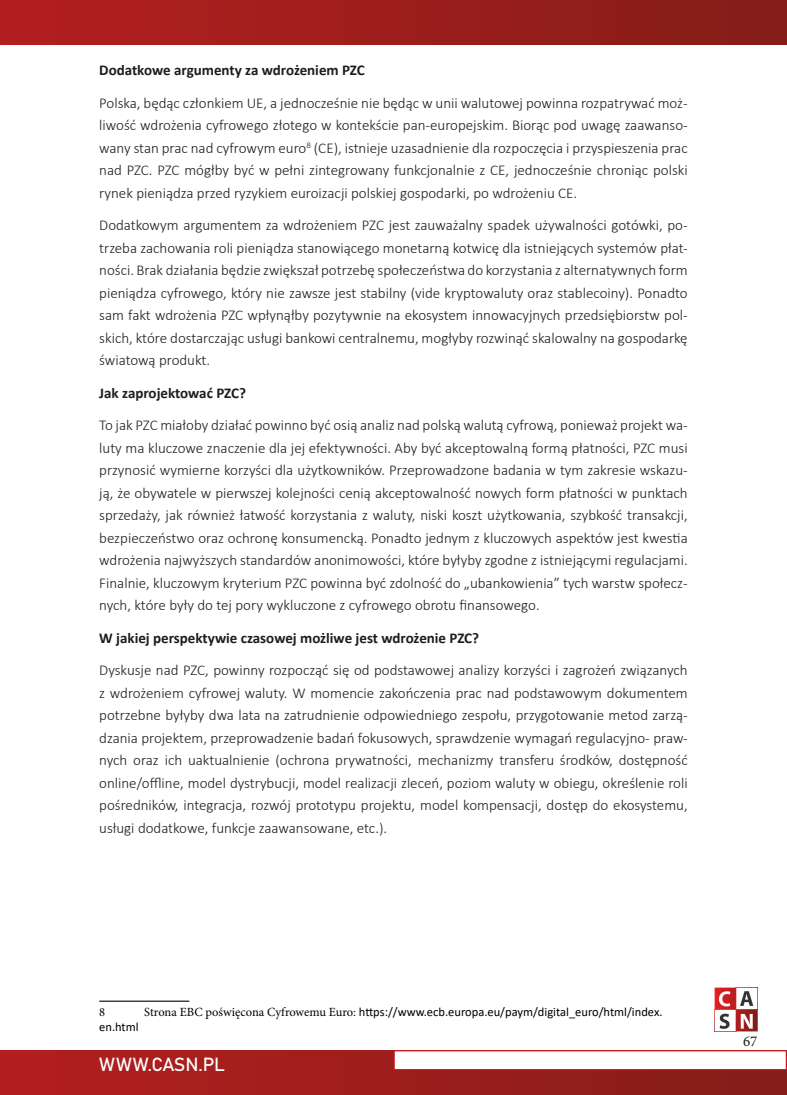
<style>
.page{position:relative;width:787px;height:1095px;background:#fff}
.page>*{position:absolute;margin:0;border:0;box-sizing:border-box;transform-origin:0 0}
.t1{font:18.75px "Bahnschrift";letter-spacing:-.01em;color:#fff}
.t2{font:300 15px/22.5px "Calibri";color:#1d1d1b;text-align:justify}
.t3{font:700 15px "Calibri";color:#1d1d1b}
.t4{font:15px "Minion Pro";color:#1d1d1b}
.t5{font:12.5px "Calibri";color:#000}
.t6{font:12.5px "Minion Pro";color:#000}
.s1{font-family:"Minion Pro"}
</style>
<div class="page">
<img style="left:714px;top:987px;width:43px;height:44px">
<div style="left:0;top:0;width:786px;height:45px;background:linear-gradient(to right,#b41e20,#841d18)"></div>
<div style="left:0;top:1050px;width:786px;height:45px;background:linear-gradient(to right,#b31f20,#861d18)"></div>
<div style="left:393px;top:1050px;width:394px;height:20px;background:#fff;border:1px solid #cd171a"></div>
<hr style="left:99px;top:1000px;width:90px;height:2px;background:#1d1d1b">
<p class="t3" style="left:99px;top:59px;width:267px">Dodatkowe argumenty za wdrożeniem PZC</p>
<p class="t2" style="left:99px;top:91px;width:590px">Polska, będąc członkiem UE, a jednocześnie nie będąc w unii walutowej powinna rozpatrywać moż&shy;liwość wdrożenia cyfrowego złotego w kontekście pan-europejskim. Biorąc pod uwagę zaawanso&shy;wany stan prac nad cyfrowym euro<sup>8</sup> (CE), istnieje uzasadnienie dla rozpoczęcia i przyspieszenia prac nad PZC. PZC mógłby być w pełni zintegrowany funkcjonalnie z CE, jednocześnie chroniąc polski rynek pieniądza przed ryzykiem euroizacji polskiej gospodarki, po wdrożeniu CE.</p>
<p class="t2" style="left:99px;top:214px;width:590px">Dodatkowym argumentem za wdrożeniem PZC jest zauważalny spadek używalności gotówki, po&shy;trzeba zachowania roli pieniądza stanowiącego monetarną kotwicę dla istniejących systemów płat&shy;ności. Brak działania będzie zwiększał potrzebę społeczeństwa do korzystania z alternatywnych form pieniądza cyfrowego, który nie zawsze jest stabilny (vide kryptowaluty oraz stablecoiny). Ponadto sam fakt wdrożenia PZC wpłynąłby pozytywnie na ekosystem innowacyjnych przedsiębiorstw pol&shy;skich, które dostarczając usługi bankowi centralnemu, mogłyby rozwinąć skalowalny na gospodarkę światową produkt.</p>
<p class="t3" style="left:99px;top:382px;width:148px">Jak zaprojektować PZC?</p>
<p class="t2" style="left:99px;top:414px;width:590px">To jak PZC miałoby działać powinno być osią analiz nad polską walutą cyfrową, ponieważ projekt wa&shy;luty ma kluczowe znaczenie dla jej efektywności. Aby być akceptowalną formą płatności, PZC musi przynosić wymierne korzyści dla użytkowników. Przeprowadzone badania w tym zakresie wskazu&shy;ją, że obywatele w pierwszej kolejności cenią akceptowalność nowych form płatności w punktach sprzedaży, jak również łatwość korzystania z waluty, niski koszt użytkowania, szybkość transakcji, bezpieczeństwo oraz ochronę konsumencką. Ponadto jednym z kluczowych aspektów jest kwestia wdrożenia najwyższych standardów anonimowości, które byłyby zgodne z istniejącymi regulacjami.<br>Finalnie, kluczowym kryterium PZC powinna być zdolność do „ubankowienia” tych warstw społecz&shy;nych, które były do tej pory wykluczone z cyfrowego obrotu finansowego.</p>
<p class="t3" style="left:99px;top:627px;width:381px">W jakiej perspektywie czasowej możliwe jest wdrożenie PZC?</p>
<p class="t2" style="left:99px;top:659px;width:590px">Dyskusje nad PZC, powinny rozpocząć się od podstawowej analizy korzyści i zagrożeń związanych z wdrożeniem cyfrowej waluty. W momencie zakończenia prac nad podstawowym dokumentem potrzebne byłyby dwa lata na zatrudnienie odpowiedniego zespołu, przygotowanie metod zarzą&shy;dzania projektem, przeprowadzenie badań fokusowych, sprawdzenie wymagań regulacyjno- praw&shy;nych oraz ich uaktualnienie (ochrona prywatności, mechanizmy transferu środków, dostępność online/offline, model dystrybucji, model realizacji zleceń, poziom waluty w obiegu, określenie roli pośredników, integracja, rozwój prototypu projektu, model kompensacji, dostęp do ekosystemu, usługi dodatkowe, funkcje zaawansowane, etc.).</p>
<p class="t6" style="left:99px;top:1004px;width:8px">8</p>
<p class="t5" style="left:144px;top:1003px;width:520px"><span class="s1">Strona EBC poświęcona Cyfrowemu Euro:</span> https://www.ecb.europa.eu/paym/digital_euro/html/index.</p>
<p class="t5" style="left:99px;top:1018px;width:41px">en.html</p>
<p class="t1" style="left:99px;top:1050px;width:127px">WWW.CASN.PL</p>
<p class="t4" style="left:743px;top:1031px;width:16px">67</p>
</div>
